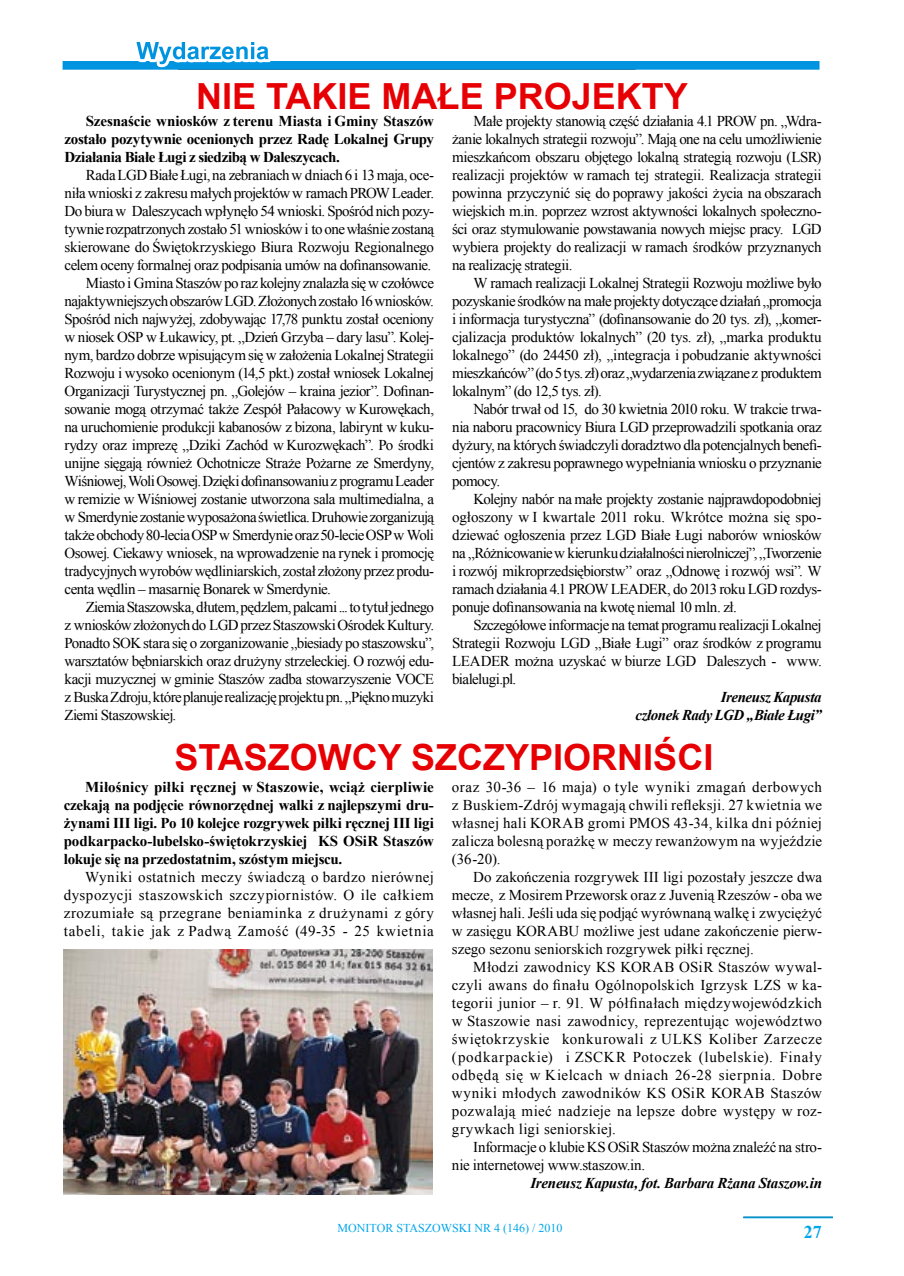
<style>
.page{position:relative;width:904px;height:1276px;background:#fff}
.page>*{position:absolute;margin:0;border:0;box-sizing:border-box;transform-origin:0 0}
.t1{font:700 36px "Arial";color:#e60004}
.t2{font:700 18px "Times New Roman";color:#00a6eb}
.t3{font:15px/18px "Times New Roman";letter-spacing:-.03em;color:#000;text-align:justify}
.t4{font:700 15px/18px "Times New Roman";letter-spacing:-.02em;color:#000;text-align:justify}
.t5{font:italic 700 15px/18px "Times New Roman";letter-spacing:-.025em;color:#000;text-align:right}
.t6{font:12px "Times New Roman";color:#00a6eb}
</style>
<div class="page">
<hr style="left:743px;top:1216px;width:89px;height:1px;background:#00a6eb">
<hr style="left:743px;top:1217px;width:89px;height:1px;background:#00a6eb">
<div style="left:63px;top:62px;width:756px;height:7px;background:#0094e0"></div>
<div style="left:63px;top:61px;width:756px;height:8px;border:1px solid #0094e0"></div>
<svg style="left:133px;top:42px;width:138px;height:25px"></svg>
<img style="left:64px;top:949px;width:369px;height:246px">
<h1 class="t1" style="left:196px;top:72px;width:493px">NI E TAKI E MAŁE PROJEKTY</h1>
<p class="t4" style="left:64px;top:112px;width:371px;text-indent:21px">Szesnaście wniosków z terenu Miasta i Gminy Staszów zostało pozytywnie ocenionych przez Radę Lokalnej Grupy Działania Białe Ługi z siedzibą w Daleszycach.</p>
<p class="t3" style="left:86px;top:166px;width:350px">Rada LGD Białe Ługi, na zebraniach w dniach 6 i 13 maja, oce-</p>
<p class="t3" style="left:64px;top:184px;width:371px">niła wnioski z zakresu małych projektów w ramach PROW Leader.</p>
<p class="t3" style="left:65px;top:202px;width:371px">Do biura w Daleszycach wpłynęło 54 wnioski. Spośród nich pozy-</p>
<p class="t3" style="left:64px;top:220px;width:371px">tywnie rozpatrzonych zostało 51 wniosków i to one właśnie zostaną</p>
<p class="t3" style="left:64px;top:238px;width:371px">skierowane do Świętokrzyskiego Biura Rozwoju Regionalnego</p>
<p class="t3" style="left:64px;top:256px;width:368px">celem oceny formalnej oraz podpisania umów na dofinansowanie.</p>
<p class="t3" style="left:86px;top:274px;width:350px">Miasto i Gmina Staszów po raz kolejny znalazła się w czołówce</p>
<p class="t3" style="left:64px;top:292px;width:371px">najaktywniejszych obszarów LGD. Złożonych zostało 16 wniosków.</p>
<p class="t3" style="left:64px;top:310px;width:371px">Spośród nich najwyżej, zdobywając 17,78 punktu został oceniony</p>
<p class="t3" style="left:64px;top:328px;width:371px">w niosek OSP w Łukawicy, pt. „Dzień Grzyba – dary lasu”. Kolej-</p>
<p class="t3" style="left:64px;top:346px;width:371px">nym, bardzo dobrze wpisującym się w założenia Lokalnej Strategii</p>
<p class="t3" style="left:64px;top:364px;width:371px">Rozwoju i wysoko ocenionym (14,5 pkt.) został wniosek Lokalnej</p>
<p class="t3" style="left:64px;top:382px;width:371px">Organizacji Turystycznej pn. „Golejów – kraina jezior”. Dofinan-</p>
<p class="t3" style="left:64px;top:400px;width:371px">sowanie mogą otrzymać także Zespół Pałacowy w Kurowękach,</p>
<p class="t3" style="left:64px;top:418px;width:371px">na uruchomienie produkcji kabanosów z bizona, labirynt w kuku-</p>
<p class="t3" style="left:64px;top:436px;width:371px">rydzy oraz imprezę „Dziki Zachód w Kurozwękach”. Po środki</p>
<p class="t3" style="left:64px;top:454px;width:371px">unijne sięgają również Ochotnicze Straże Pożarne ze Smerdyny,</p>
<p class="t3" style="left:64px;top:472px;width:371px">Wiśniowej, Woli Osowej. Dzięki dofinansowaniu z programu Leader</p>
<p class="t3" style="left:64px;top:490px;width:371px">w remizie w Wiśniowej zostanie utworzona sala multimedialna, a</p>
<p class="t3" style="left:64px;top:508px;width:371px">w Smerdynie zostanie wyposażona świetlica. Druhowie zorganizują</p>
<p class="t3" style="left:64px;top:526px;width:371px">także obchody 80-lecia OSP w Smerdynie oraz 50-lecie OSP w Woli</p>
<p class="t3" style="left:64px;top:544px;width:371px">Osowej. Ciekawy wniosek, na wprowadzenie na rynek i promocję</p>
<p class="t3" style="left:64px;top:562px;width:371px">tradycyjnych wyrobów wędliniarskich, został złożony przez produ-</p>
<p class="t3" style="left:64px;top:580px;width:268px">centa wędlin – masarnię Bonarek w Smerdynie.</p>
<p class="t3" style="left:86px;top:598px;width:350px">Ziemia Staszowska, dłutem, pędzlem, palcami ... to tytuł jednego</p>
<p class="t3" style="left:64px;top:616px;width:371px">z wniosków złożonych do LGD przez Staszowski Ośrodek Kultury.</p>
<p class="t3" style="left:64px;top:634px;width:371px">Ponadto SOK stara się o zorganizowanie „biesiady po staszowsku”,</p>
<p class="t3" style="left:64px;top:652px;width:371px">warsztatów bębniarskich oraz drużyny strzeleckiej. O rozwój edu-</p>
<p class="t3" style="left:64px;top:670px;width:371px">kacji muzycznej w gminie Staszów zadba stowarzyszenie VOCE</p>
<p class="t3" style="left:64px;top:688px;width:371px">z Buska Zdroju, które planuje realizację projektu pn. „Piękno muzyki</p>
<p class="t3" style="left:64px;top:706px;width:113px">Ziemi Staszowskiej.</p>
<p class="t3" style="left:452px;top:112px;width:371px;text-indent:21px">Małe projekty stanowią część działania 4.1 PROW pn. „Wdra&shy;żanie lokalnych strategii rozwoju”. Mają one na celu umożliwienie mieszkańcom obszaru objętego lokalną strategią rozwoju (LSR) realizacji projektów w ramach tej strategii. Realizacja strategii powinna przyczynić się do poprawy jakości życia na obszarach wiejskich m.in. poprzez wzrost aktywności lokalnych społeczno&shy;ści oraz stymulowanie powstawania nowych miejsc pracy. LGD wybiera projekty do realizacji w ramach środków przyznanych na realizację strategii.</p>
<p class="t3" style="left:452px;top:274px;width:371px;text-indent:21px">W ramach realizacji Lokalnej Strategii Rozwoju możliwe było pozyskanie środków na małe projekty dotyczące działań „promocja i informacja turystyczna” (dofinansowanie do 20 tys. zł), „komer&shy;cjalizacja produktów lokalnych” (20 tys. zł), „marka produktu lokalnego” (do 24450 zł), „integracja i pobudzanie aktywności mieszkańców” (do 5 tys. zł) oraz „wydarzenia związane z produktem lokalnym” (do 12,5 tys. zł).</p>
<p class="t3" style="left:452px;top:400px;width:371px;text-indent:21px">Nabór trwał od 15, do 30 kwietnia 2010 roku. W trakcie trwa&shy;nia naboru pracownicy Biura LGD przeprowadzili spotkania oraz dyżury, na których świadczyli doradztwo dla potencjalnych benefi&shy;cjentów z zakresu poprawnego wypełniania wniosku o przyznanie pomocy.</p>
<p class="t3" style="left:452px;top:490px;width:371px;text-indent:21px">Kolejny nabór na małe projekty zostanie najprawdopodobniej ogłoszony w I kwartale 2011 roku. Wkrótce można się spo&shy;dziewać ogłoszenia przez LGD Białe Ługi naborów wniosków na „Różnicowanie w kierunku działalności nierolniczej”, „Tworzenie i rozwój mikroprzedsiębiorstw” oraz „Odnowę i rozwój wsi”. W ramach działania 4.1 PROW LEADER, do 2013 roku LGD rozdys&shy;ponuje dofinansowania na kwotę niemal 10 mln. zł.</p>
<p class="t3" style="left:452px;top:616px;width:371px;text-indent:21px">Szczegółowe informacje na temat programu realizacji Lokalnej Strategii Rozwoju LGD „Białe Ługi” oraz środków z programu LEADER można uzyskać w biurze LGD Daleszych - www. bialelugi.pl.</p>
<p class="t5" style="left:635px;top:688px;width:188px">Ireneusz Kapusta<br>członek Rady LGD „Białe Ługi”</p>
<h1 class="t1" style="left:174px;top:734px;width:535px">STASZOWCY SZCZYPIORNIŚCI</h1>
<p class="t4" style="left:64px;top:778px;width:371px;text-indent:21px">Miłośnicy piłki ręcznej w Staszowie, wciąż cierpliwie czekają na podjęcie równorzędnej walki z najlepszymi dru&shy;żynami III ligi. Po 10 kolejce rozgrywek piłki ręcznej III ligi podkarpacko-lubelsko-świętokrzyskiej KS OSiR Staszów lokuje się na przedostatnim, szóstym miejscu.</p>
<p class="t3" style="left:64px;top:868px;width:371px;text-indent:21px">Wyniki ostatnich meczy świadczą o bardzo nierównej dyspozycji staszowskich szczypiornistów. O ile całkiem zrozumiałe są przegrane beniaminka z drużynami z góry tabeli, takie jak z Padwą Zamość (49-35 - 25 kwietnia</p>
<p class="t3" style="left:452px;top:778px;width:371px">oraz 30-36 – 16 maja) o tyle wyniki zmagań derbowych z Buskiem-Zdrój wymagają chwili refleksji. 27 kwietnia we własnej hali KORAB gromi PMOS 43-34, kilka dni później zalicza bolesną porażkę w meczy rewanżowym na wyjeździe (36-20).</p>
<p class="t3" style="left:452px;top:868px;width:371px;text-indent:21px">Do zakończenia rozgrywek III ligi pozostały jeszcze dwa mecze, z Mosirem Przeworsk oraz z Juvenią Rzeszów - oba we własnej hali. Jeśli uda się podjąć wyrównaną walkę i zwyciężyć w zasięgu KORABU możliwe jest udane zakończenie pierw&shy;szego sezonu seniorskich rozgrywek piłki ręcznej.</p>
<p class="t3" style="left:452px;top:958px;width:371px;text-indent:21px">Młodzi zawodnicy KS KORAB OSiR Staszów wywal&shy;czyli awans do finału Ogólnopolskich Igrzysk LZS w ka&shy;tegorii junior – r. 91. W półfinałach międzywojewódzkich w Staszowie nasi zawodnicy, reprezentując województwo świętokrzyskie konkurowali z ULKS Koliber Zarzecze (podkarpackie) i ZSCKR Potoczek (lubelskie). Finały odbędą się w Kielcach w dniach 26-28 sierpnia. Dobre wyniki młodych zawodników KS OSiR KORAB Staszów pozwalają mieć nadzieje na lepsze dobre występy w roz&shy;grywkach ligi seniorskiej.</p>
<p class="t3" style="left:452px;top:1138px;width:371px;text-indent:21px">Informacje o klubie KS OSiR Staszów można znaleźć na stro&shy;nie internetowej www.staszow.in.</p>
<p class="t5" style="left:530px;top:1174px;width:293px">Ireneusz Kapusta, fot. Barbara Rżana Staszow.in</p>
<p class="t6" style="left:337px;top:1220px;width:226px">MONITOR STASZOWSKI NR 4 (146) / 2010</p>
<p class="t2" style="left:804px;top:1219px;width:10px">27</p>
</div>
